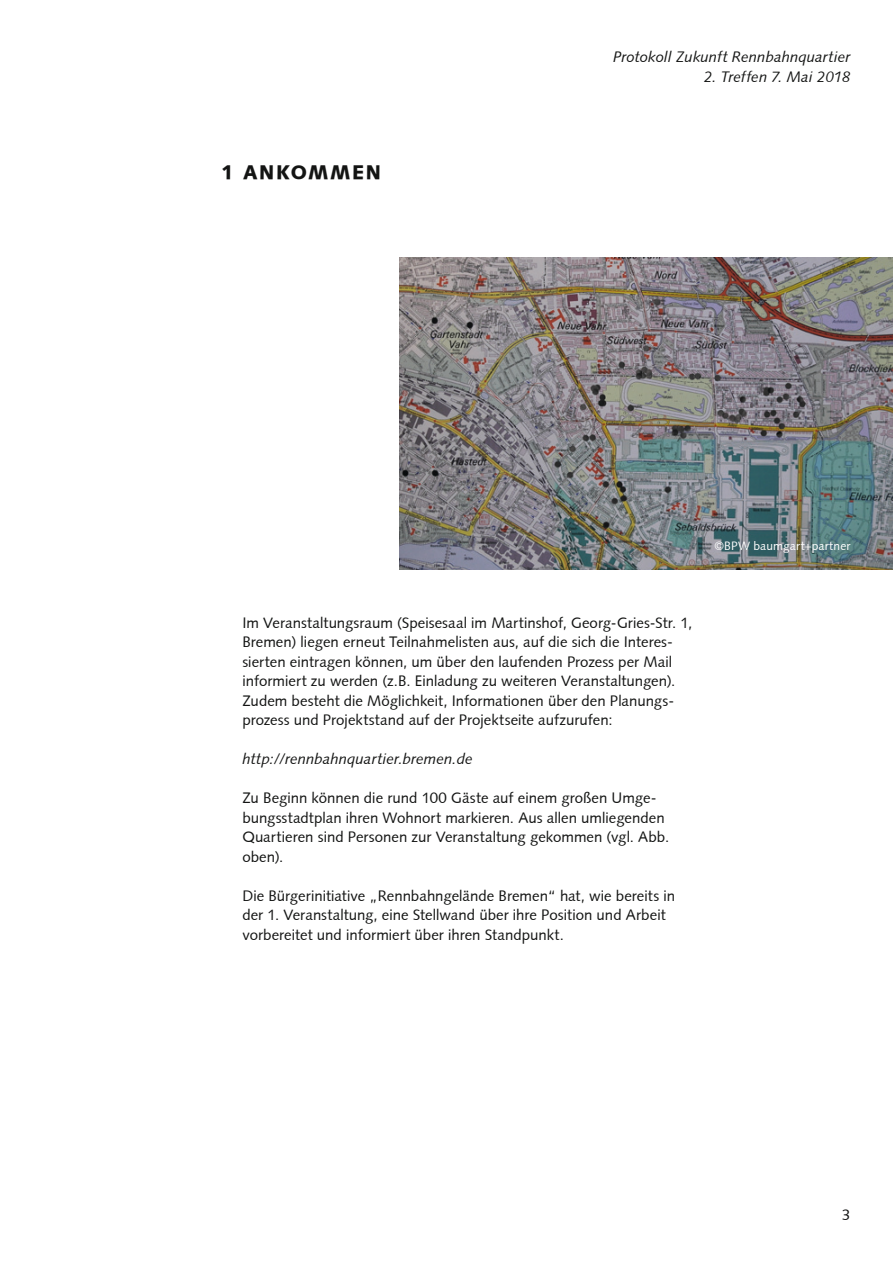
<style>
.page{position:relative;width:893px;height:1263px;background:#fff}
.page>*{position:absolute;margin:0;border:0;box-sizing:border-box;transform-origin:0 0}
.t1{font:900 19.5px "Syntax";letter-spacing:.08em;color:#131413}
.t2{font:15px/19.5px "Syntax";color:#131413}
.t3{font:italic 15px "Syntax";color:#131413}
.t4{font:12px "Syntax";letter-spacing:.01em;color:#fff}
</style>
<div class="page">
<img style="left:400px;top:258px;width:493px;height:312px">
<h1 class="t1" style="left:221px;top:161px;width:161px">1 ANKOMMEN</h1>
<p class="t3" style="left:613px;top:48px;width:239px">Protokoll Zukunft Rennbahnquartier</p>
<p class="t3" style="left:704px;top:68px;width:148px">2. Treffen 7. Mai 2018</p>
<p class="t4" style="left:714px;top:538px;width:138px">©BPW baumgart+partner</p>
<p class="t2" style="left:242px;top:613px;width:451px">I m Veranstaltungsraum (Speisesaal im Martinshof, Georg-Gries-Str. 1, Bremen) liegen erneut Teilnahmelisten aus, auf die sich die I nteres&shy;sierten eintragen können, um über den laufenden Prozess per Mail informiert zu werden (z.B. Einladung zu weiteren Veranstaltungen).<br>Zudem besteht die Möglichkeit, I nformationen über den Planungs&shy;prozess und Projektstand auf der Projektseite aufzurufen:</p>
<p class="t3" style="left:242px;top:750px;width:232px">http://rennbahnquartier.bremen.de</p>
<p class="t2" style="left:242px;top:788px;width:428px">Zu Beginn können die rund 100 Gäste auf einem großen U mge&shy;bungsstadtplan ihren Wohnort markieren. Aus allen umliegenden Quartieren sind Personen zur Veranstaltung gekommen (vgl. Abb. oben).</p>
<p class="t2" style="left:242px;top:886px;width:434px">Die Bürgerinitiative „Rennbahngelände Bremen“ hat, wie bereits in der 1. Veranstaltung, eine Stellwand über ihre Position und Arbeit vorbereitet und informiert über ihren Standpunkt.</p>
<p class="t2" style="left:842px;top:1205px;width:10px">3</p>
</div>
